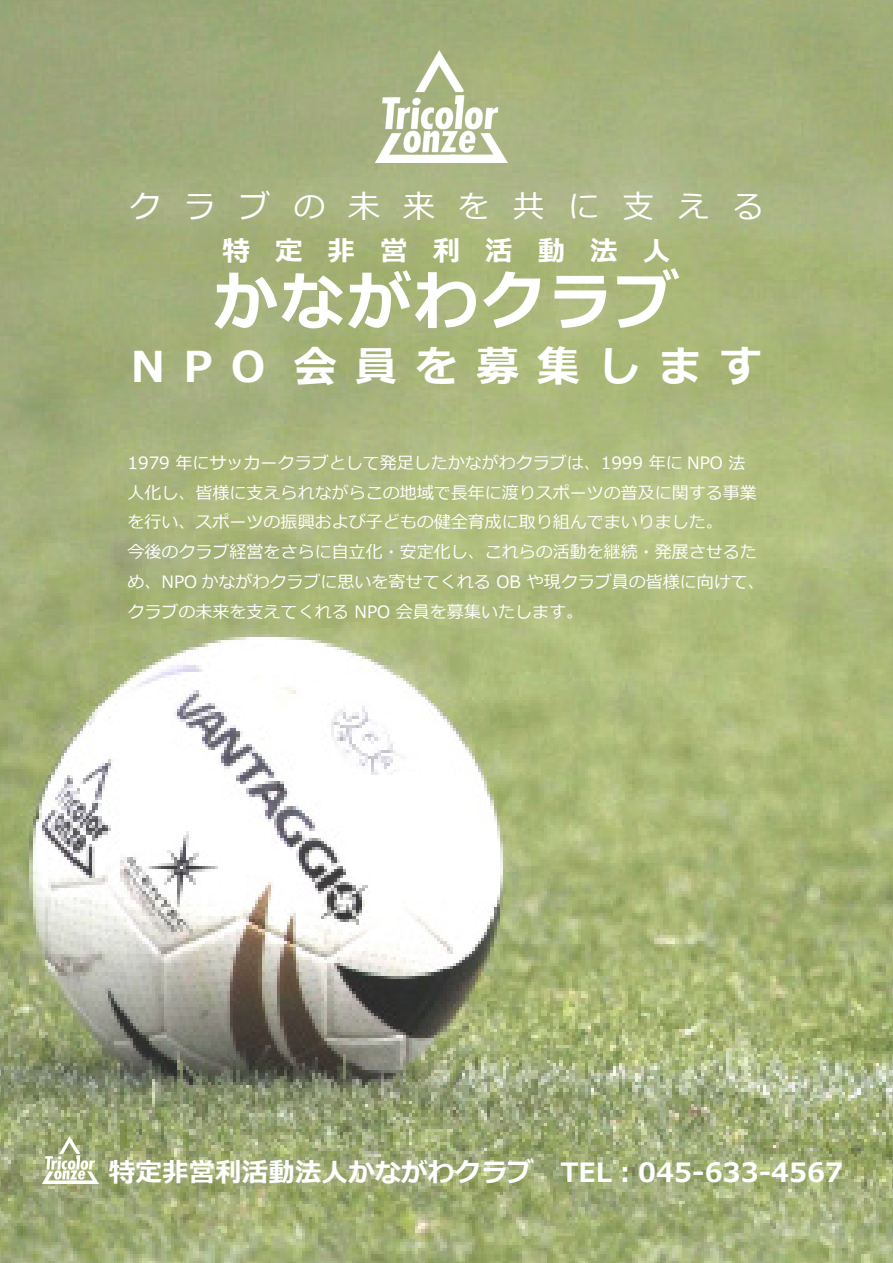
<style>
.page{position:relative;width:893px;height:1263px;background:#fff}
.page>*{position:absolute;margin:0;border:0;box-sizing:border-box;transform-origin:0 0}
.t1{font:700 63.75px "Meiryo";letter-spacing:.05em;color:#fff}
.t2{font:700 42.45px "Meiryo";letter-spacing:.43em;color:#fff}
.t3{font:31.95px "Meiryo";letter-spacing:.72em;color:#fff}
.t4{font:700 27.6px "Meiryo";letter-spacing:.9em;color:#fff}
.t5{font:700 26.55px "Meiryo";color:#fff}
.t6{font:16.95px/29.7px "Meiryo";color:#fff}
</style>
<div class="page">
<img style="left:0;top:0;width:893px;height:1263px">
<img style="left:375px;top:50px;width:132px;height:112px">
<img style="left:43px;top:1136px;width:55px;height:47px">
<p class="t3" style="left:129px;top:184px;width:637px">クラブの未来を共に支える</p>
<p class="t4" style="left:223px;top:232px;width:449px">特定非営利活動法人</p>
<p class="t1" style="left:214px;top:257px;width:467px">かながわクラブ</p>
<p class="t2" style="left:131px;top:337px;width:633px">NPO 会員を募集します</p>
<p class="t6" style="left:128px;top:449px;width:631px">1979 年にサッカークラブとして発足したかながわクラブは、1999 年に NPO 法人化し、皆様に支えられながらこの地域で長年に渡りスポーツの普及に関する事業を行い、スポーツの振興および子どもの健全育成に取り組んでまいりました。</p>
<p class="t6" style="left:128px;top:538px;width:639px">今後のクラブ経営をさらに自立化・安定化し、これらの活動を継続・発展させるため、NPO かながわクラブに思いを寄せてくれる OB や現クラブ員の皆様に向けて、クラブの未来を支えてくれる NPO 会員を募集いたします。</p>
<p class="t5" style="left:109px;top:1154px;width:736px">特定非営利活動法人かながわクラブ　TEL：045-633-4567</p>
</div>
